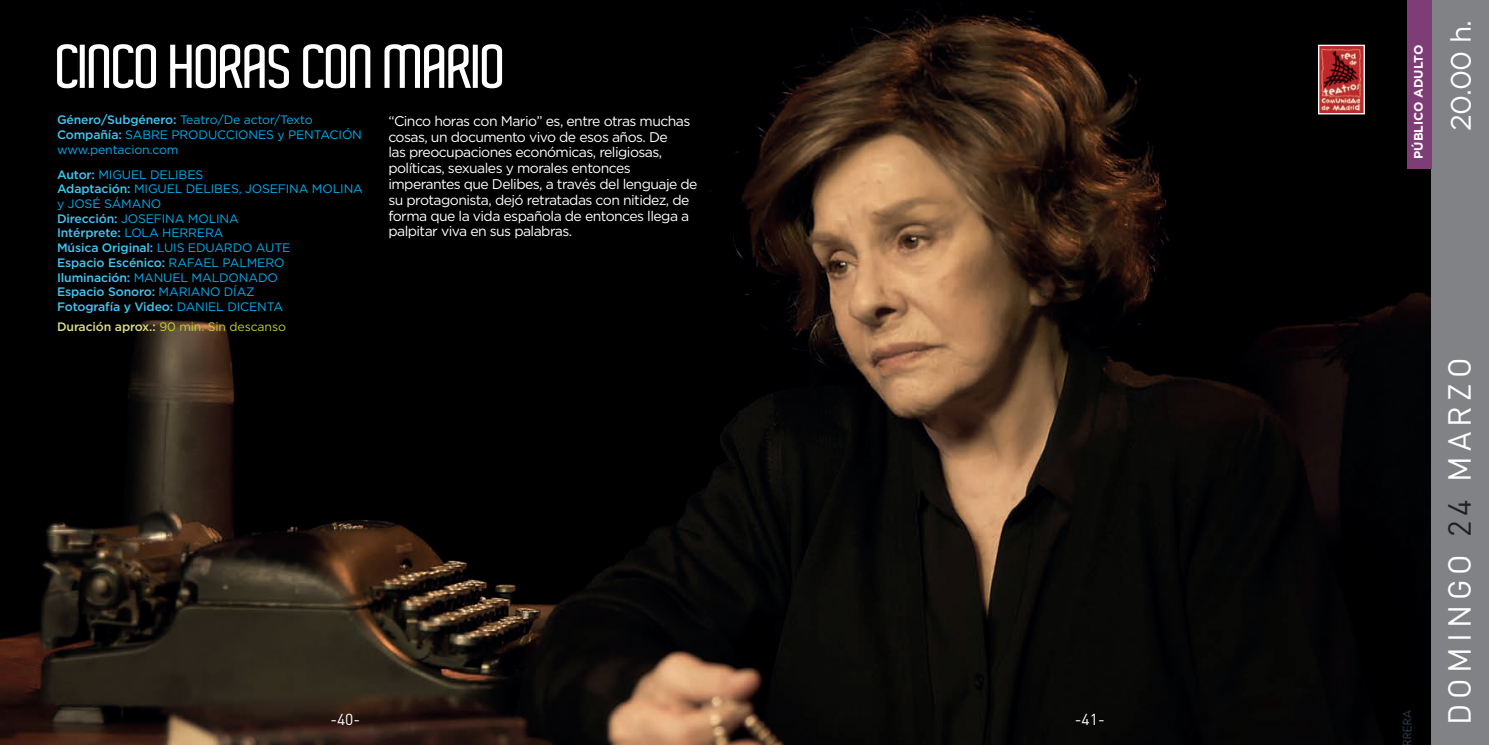
<style>
.page{position:relative;width:1489px;height:745px;background:#fff}
.page>*{position:absolute;margin:0;border:0;box-sizing:border-box;transform-origin:0 0}
.t1{font:600 59.5px "Aldo";letter-spacing:-.03em;color:#fff}
.t2{font:31.5px "DIN Pro";letter-spacing:.16em;color:#fff}
.t3{font:28px "Gotham";color:#fff}
.t4{font:15.75px "DIN Pro";color:#fff}
.t5{font:14px/15.8px "Gotham";letter-spacing:-.04em;color:#fff}
.t6{font:12.25px/14.7px "Gotham";letter-spacing:-.01em;color:#00aeef}
.t7{font:12.25px "Gotham";letter-spacing:-.01em;color:#c5d02e}
.t8{font:700 12.25px "Gotham";color:#fff}
.s1{font-weight:500;color:#40c7f4}
.s2{font-weight:500;color:#dbdf85}
.s3{color:#231f20}
</style>
<div class="page">
<img style="left:0;top:0;width:1431px;height:744px">
<div style="left:1431px;top:0;width:57px;height:744px;background:#808285"></div>
<div style="left:1406px;top:0;width:25px;height:169px;background:#7f3d77"></div>
<img style="left:1319px;top:47px;width:43px;height:65px">
<div style="left:1317px;top:45px;width:47px;height:69px;border:1px solid #fff"></div>
<h1 class="t1" style="left:57px;top:33px;width:452px">CINCO HORAS CON MARIO</h1>
<p class="t6" style="left:57px;top:112px;width:306px"><span class="s1">Género/Subgénero:</span> Teatro/De actor/Texto<br><span class="s1">Compañía:</span> SABRE PRODUCCIONES y PENTACIÓN www.pentacion.com</p>
<p class="t6" style="left:57px;top:166px;width:307px"><span class="s1">Autor:</span> MIGUEL DELIBES<br><span class="s1">Adaptación:</span> MIGUEL DELIBES, JOSEFINA MOLINA y JOSÉ SÁMANO<br><span class="s1">Dirección:</span> JOSEFINA MOLINA<br><span class="s1">Intérprete:</span> LOLA HERRERA<br><span class="s1">Música Original:</span> LUIS EDUARDO AUTE<br><span class="s1">Espacio Escénico:</span> RAFAEL PALMERO<br><span class="s1">Iluminación:</span> MANUEL MALDONADO<br><span class="s1">Espacio Sonoro:</span> MARIANO DÍAZ<br><span class="s1">Fotografía y Video:</span> DANIEL DICENTA</p>
<p class="t7" style="left:57px;top:319px;width:230px"><span class="s2">Duración aprox.:</span> 90 min. Sin descanso</p>
<p class="t5" style="left:388px;top:113px;width:311px">“Cinco horas con Mario” es, entre otras muchas cosas, un documento vivo de esos años. De<br>las preocupaciones económicas, religiosas, políticas, sexuales y morales entonces imperantes que Delibes, a través del lenguaje de su protagonista, dejó retratadas con nitidez, de forma que la vida española de entonces llega a palpitar viva en sus palabras.</p>
<p class="t4" style="left:330px;top:708px;width:31px">-40-</p>
<p class="t4" style="left:1074px;top:708px;width:31px">-41-</p>
<p class="t8" style="left:1411px;top:159px;width:115px;rotate:-90deg">PÚBLICO ADULTO</p>
<h3 class="t3" style="left:1445px;top:131px;width:113px;rotate:-90deg">20.00 h.</h3>
<h2 class="t2" style="left:1437px;top:724px;width:368px;rotate:-90deg">DOMINGO <span class="s3">24</span> MARZO</h2>
</div>
